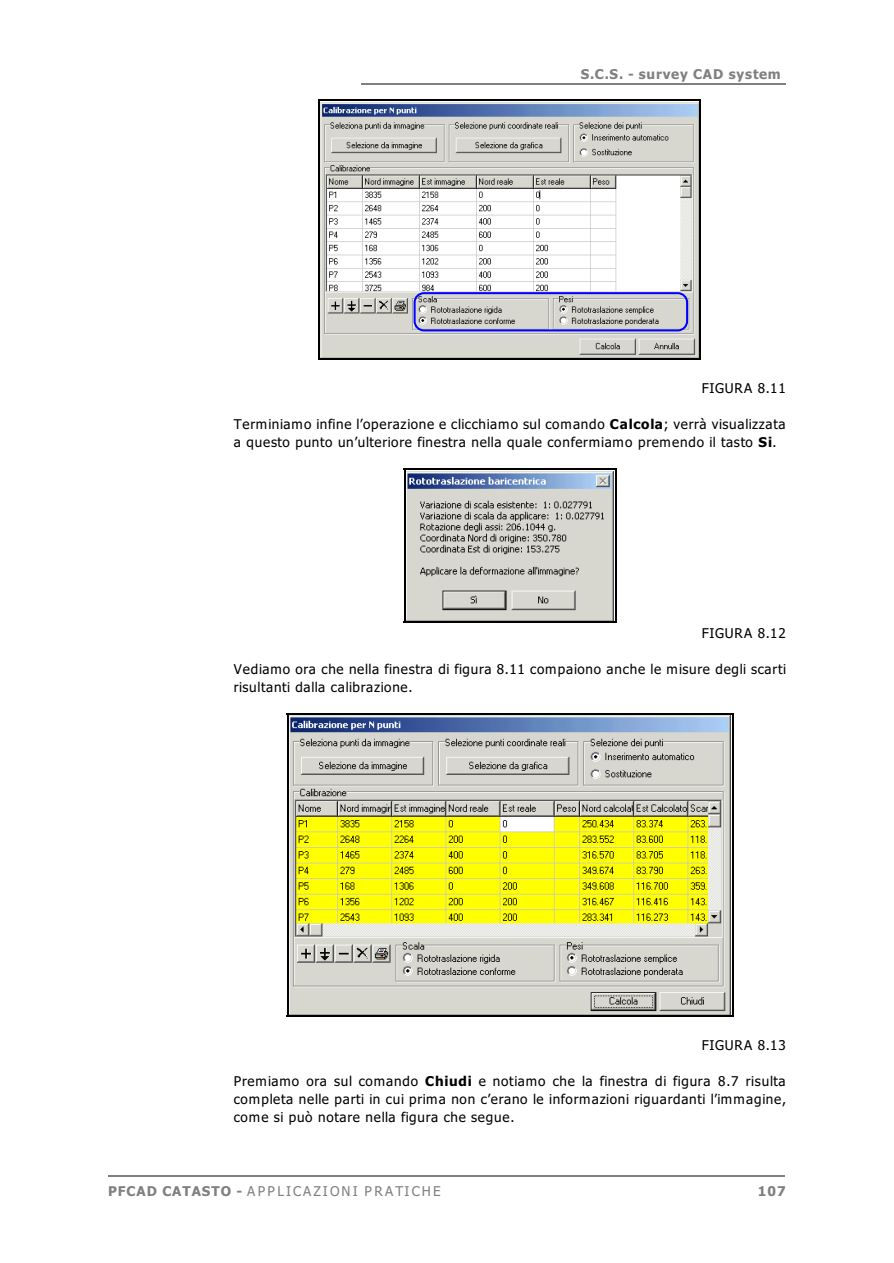
<style>
.page{position:relative;width:894px;height:1263px;background:#fff}
.page>*{position:absolute;margin:0;border:0;box-sizing:border-box;transform-origin:0 0}
.t1{font:13.5px/18px "Tahoma";letter-spacing:.055em;color:#000}
.t2{font:italic 13.5px "Tahoma";letter-spacing:.165em;color:#808080}
.t3{font:700 13.5px "Tahoma";letter-spacing:.06em;color:#808080}
.s1{font-weight:700}
.s2{font-weight:700;font-style:normal}
</style>
<div class="page">
<hr style="left:361px;top:83px;width:425px;height:1px;background:#808080">
<hr style="left:108px;top:1175px;width:676px;height:1px;background:#808080">
<img style="left:320px;top:102px;width:380px;height:256px">
<div style="left:414px;top:292px;width:274px;height:39px;border:2px solid #00f;border-radius:9px"></div>
<hr style="left:319px;top:99px;width:1px;height:260px;background:#000">
<hr style="left:700px;top:99px;width:1px;height:260px;background:#000">
<hr style="left:319px;top:99px;width:382px;height:1px;background:#000">
<hr style="left:319px;top:358px;width:382px;height:2px;background:#000">
<img style="left:405px;top:472px;width:209px;height:150px">
<hr style="left:404px;top:468px;width:1px;height:155px;background:#000">
<hr style="left:615px;top:468px;width:1px;height:155px;background:#000">
<hr style="left:404px;top:468px;width:212px;height:1px;background:#000">
<hr style="left:404px;top:622px;width:212px;height:1px;background:#000">
<img style="left:288px;top:716px;width:443px;height:300px">
<hr style="left:287px;top:713px;width:1px;height:304px;background:#000">
<hr style="left:732px;top:713px;width:1px;height:304px;background:#000">
<hr style="left:287px;top:713px;width:446px;height:1px;background:#000">
<hr style="left:287px;top:1016px;width:446px;height:1px;background:#000">
<p class="t3" style="left:581px;top:69px;width:201px">S.C.S. - survey CAD system</p>
<p class="t1" style="left:702px;top:380px;width:86px">FIGURA 8.11</p>
<p class="t1" style="left:234px;top:416px;width:553px">Terminiamo infine l’operazione e clicchiamo sul comando <span class="s1">Calcola</span>; verrà visualizzata a questo punto un’ulteriore finestra nella quale confermiamo premendo il tasto <span class="s1">Si</span>.</p>
<p class="t1" style="left:702px;top:625px;width:86px">FIGURA 8.12</p>
<p class="t1" style="left:234px;top:661px;width:554px">Vediamo ora che nella finestra di figura 8.11 compaiono anche le misure degli scarti risultanti dalla calibrazione.</p>
<p class="t1" style="left:702px;top:1038px;width:86px">FIGURA 8.13</p>
<p class="t1" style="left:234px;top:1074px;width:554px;text-align:justify">Premiamo ora sul comando <span class="s1">Chiudi</span> e notiamo che la finestra di figura 8.7 risulta completa nelle parti in cui prima non c’erano le informazioni riguardanti l’immagine, come si può notare nella figura che segue.</p>
<p class="t2" style="left:108px;top:1186px;width:334px"><span class="s2">PFCAD CATASTO -</span> APPLICAZIONI PRATICHE</p>
<p class="t3" style="left:758px;top:1186px;width:29px">107</p>
</div>
